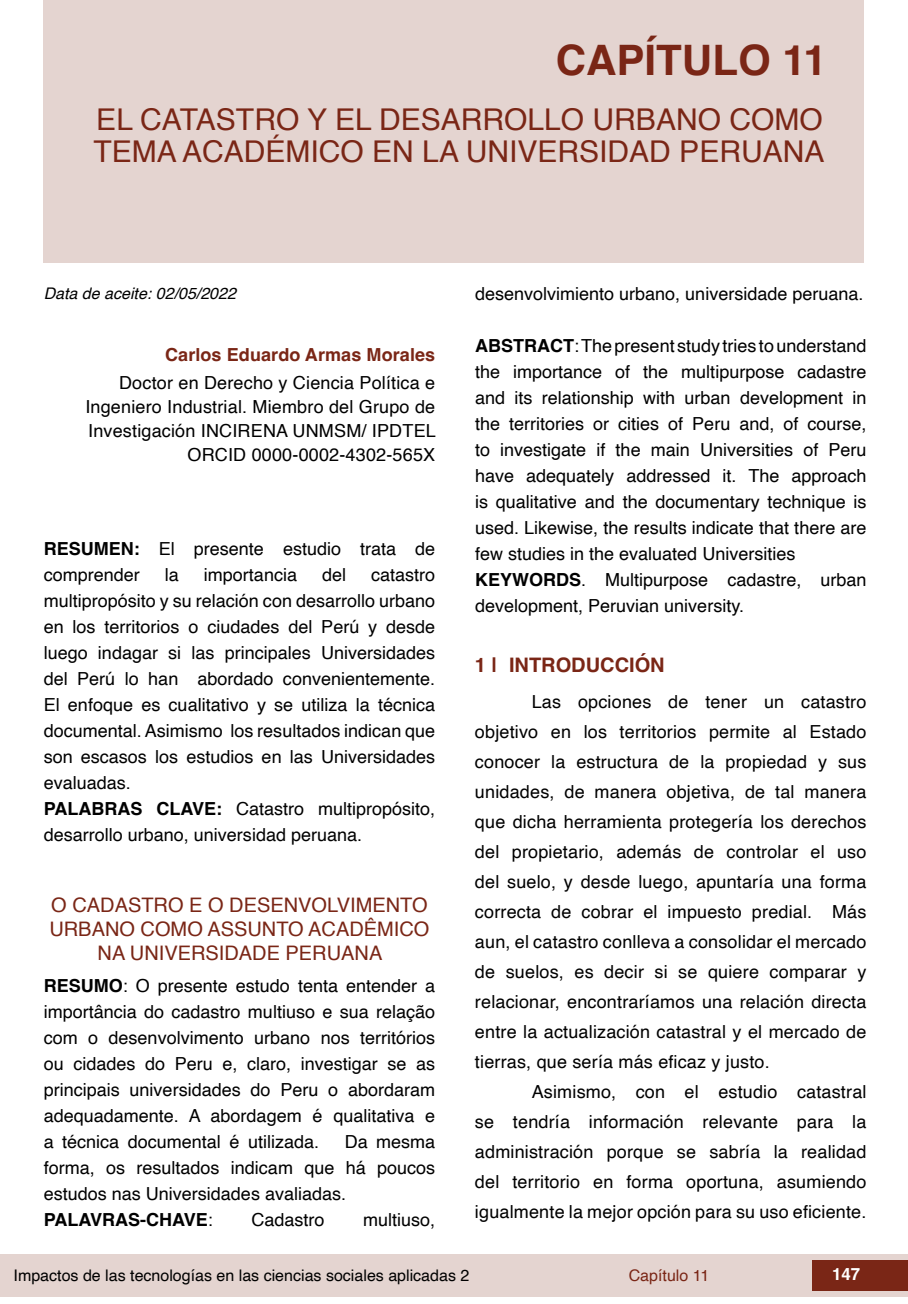
<style>
.page{position:relative;width:908px;height:1304px;background:#fff}
.page>*{position:absolute;margin:0;border:0;box-sizing:border-box;transform-origin:0 0}
.t1{font:700 42px "Helvetica";color:#7a2616}
.t2{font:30px/32px "Helvetica";color:#7a2616}
.t3{font:20px/24px "Helvetica";color:#7a2616;text-align:center}
.t4{font:700 20px "Helvetica";color:#7a2616}
.t5{font:18px/26px "Helvetica";color:#000}
.t6{font:700 18px "Helvetica";letter-spacing:.005em;color:#7a2616}
.t7{font:700 16.8px "Helvetica";color:#fff}
.t8{font:16px "Helvetica";color:#000}
.t9{font:italic 16px "Helvetica";color:#000}
.t10{font:16px "Helvetica";color:#7a2616}
.s1{font-weight:700}
</style>
<div class="page">
<div style="left:0;top:1254px;width:906px;height:43px;background:#e4d4d0"></div>
<div style="left:812px;top:1261px;width:95px;height:30px;background:#7a2616"></div>
<div style="left:44px;top:0;width:819px;height:263px;background:#e4d4d0"></div>
<h1 class="t1" style="left:555px;top:35px;width:272px">CAPÍTULO 11</h1>
<h2 class="t2" style="left:93px;top:104px;width:732px">EL CATASTRO Y EL DESARROLLO URBANO COMO<br>TEMA ACADÉMICO EN LA UNIVERSIDAD PERUANA</h2>
<p class="t9" style="left:44px;top:280px;width:194px">Data de aceite: 02/05/2022</p>
<p class="t6" style="left:165px;top:344px;width:271px">Carlos Eduardo Armas Morales</p>
<p class="t5" style="left:85px;top:371px;width:352px;line-height:24px;text-align:right">Doctor en Derecho y Ciencia Política e Ingeniero Industrial. Miembro del Grupo de Investigación INCIRENA UNMSM/ IPDTEL ORCID 0000-0002-4302-565X</p>
<p class="t5" style="left:44px;top:536px;width:393px"><span class="s1">RESUMEN:</span> El presente estudio trata de comprender</p>
<p class="t5" style="left:165px;top:562px;width:16px">la</p>
<p class="t5" style="left:204px;top:562px;width:95px">importancia</p>
<p class="t5" style="left:322px;top:562px;width:26px">del</p>
<p class="t5" style="left:44px;top:562px;width:393px;text-indent:327px">catastro multipropósito y su relación con desarrollo urbano en los territorios o ciudades del Perú y desde luego indagar si las principales Universidades del Perú lo han abordado convenientemente.<br>El enfoque es cualitativo y se utiliza la técnica documental. Asimismo los resultados indican que son escasos los estudios en las Universidades evaluadas.<br><span class="s1">PALABRAS CLAVE:</span> Catastro multipropósito, desarrollo urbano, universidad peruana.</p>
<p class="t3" style="left:49px;top:894px;width:381px">O CADASTRO E O DESENVOLVIMENTO<br>URBANO COMO ASSUNTO ACADÊMICO<br>NA UNIVERSIDADE PERUANA</p>
<p class="t5" style="left:44px;top:973px;width:393px;text-align:justify"><span class="s1">RESUMO</span>: O presente estudo tenta entender a importância do cadastro multiuso e sua relação com o desenvolvimento urbano nos territórios ou cidades do Peru e, claro, investigar se as principais universidades do Peru o abordaram adequadamente. A abordagem é qualitativa e a técnica documental é utilizada.</p>
<p class="t5" style="left:44px;top:1129px;width:393px;text-indent:301px">Da mesma forma, os resultados indicam que há poucos estudos nas Universidades avaliadas.<br><span class="s1">PALAVRAS-CHAVE</span>:</p>
<p class="t5" style="left:251px;top:1207px;width:75px">Cadastro</p>
<p class="t5" style="left:363px;top:1207px;width:74px">multiuso,</p>
<p class="t5" style="left:475px;top:281px;width:390px">desenvolvimiento urbano, universidade peruana.</p>
<p class="t5" style="left:475px;top:333px;width:393px"><span class="s1">ABSTRACT</span>: The present study tries to understand the importance of the multipurpose cadastre and its relationship with urban development in the territories or cities of Peru and, of course, to investigate if the main Universities of Peru have adequately addressed it. The approach is qualitative and the documentary technique is used. Likewise, the results indicate that there are few studies in the evaluated Universities <span class="s1">KEYWORDS</span>. Multipurpose cadastre, urban development, Peruvian university.</p>
<p class="t4" style="left:475px;top:653px;width:191px">1 | INTRODUCCIÓN</p>
<p class="t5" style="left:475px;top:687px;width:393px;line-height:30px;text-align:justify;text-indent:57px">Las opciones de tener un catastro objetivo en los territorios permite al Estado conocer la estructura de la propiedad y sus unidades, de manera objetiva, de tal manera que dicha herramienta protegería los derechos del propietario, además de controlar el uso del suelo, y desde luego, apuntaría una forma correcta de cobrar el impuesto predial. Más aun, el catastro conlleva a consolidar el mercado de suelos, es decir si se quiere comparar y relacionar, encontraríamos una relación directa entre la actualización catastral y el mercado de tierras, que sería más eficaz y justo.</p>
<p class="t5" style="left:475px;top:1077px;width:393px;line-height:30px;text-align:justify;text-indent:57px">Asimismo, con el estudio catastral se tendría información relevante para la administración porque se sabría la realidad del territorio en forma oportuna, asumiendo igualmente la mejor opción para su uso eficiente.</p>
<p class="t8" style="left:14px;top:1263px;width:457px">Impactos de las tecnologías en las ciencias sociales aplicadas 2</p>
<p class="t10" style="left:628px;top:1263px;width:82px">Capítulo 11</p>
<p class="t7" style="left:831px;top:1264px;width:30px">147</p>
</div>
